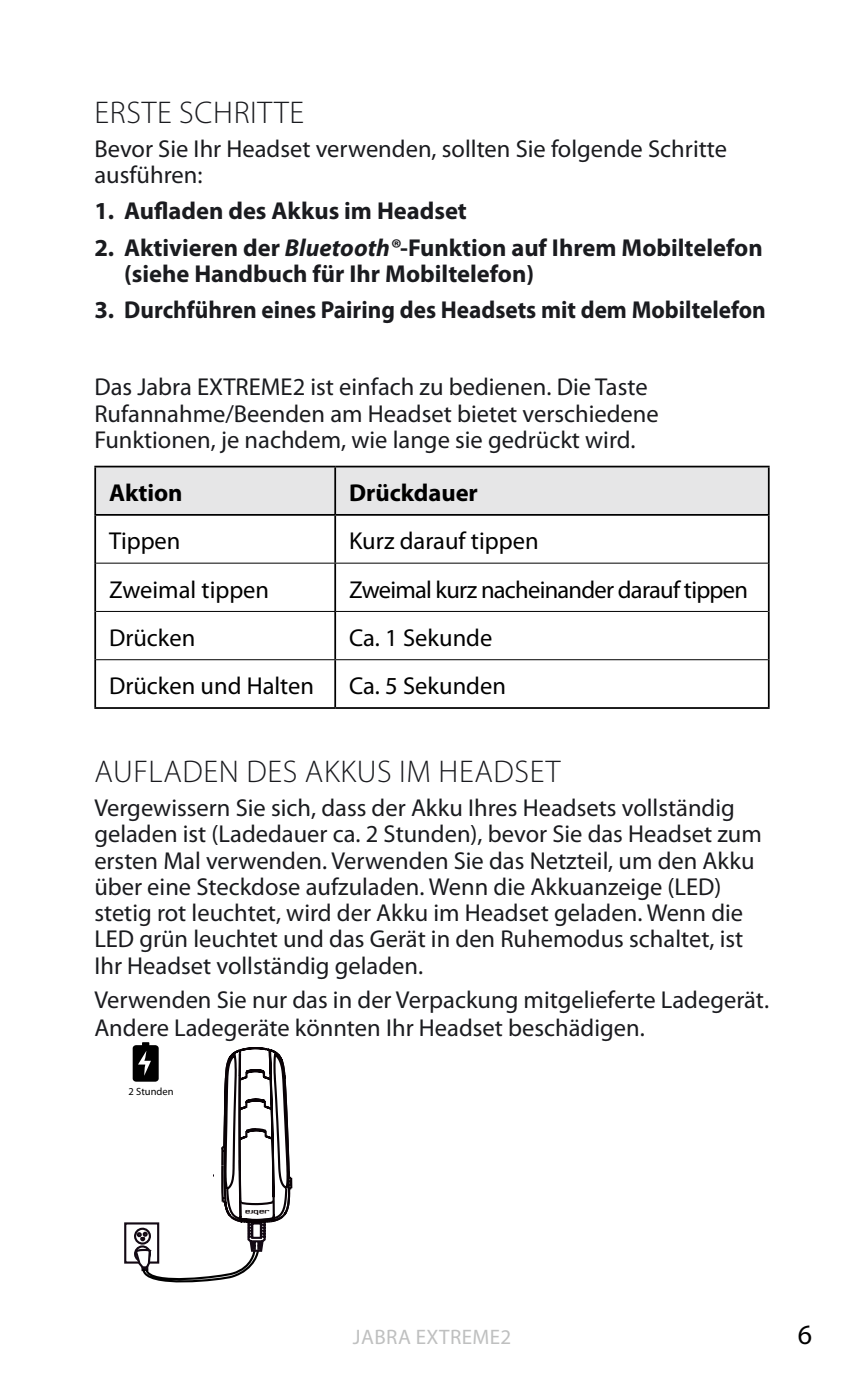
<style>
.page{position:relative;width:864px;height:1389px;background:#fff}
.page>*{position:absolute;margin:0;border:0;box-sizing:border-box;transform-origin:0 0}
.t1{font:300 31.5px "Myriad Pro";letter-spacing:.02em;color:#1a1b1f}
.t2{font:28px "Myriad Pro";color:#000}
.t3{font:24.5px/26.2px "Myriad Pro";color:#1a1b1f}
.t4{font:700 24.5px/26.2px "Myriad Pro";color:#1a1b1f}
.t5{font:24.5px "Myriad Pro";color:#000}
.t6{font:24.5px "Myriad Pro";letter-spacing:-.03em;color:#000}
.t7{font:700 24.5px "Myriad Pro";color:#000}
.t8{font:21px "Myriad Pro";letter-spacing:.02em;color:#bfc0c0}
.t9{font:14.35px "Myriad Pro";color:#000}
.t10{font:10.5px "Myriad Pro";color:#000}
.t11{font:6.3px "Jabra Face";color:#080002}
.s1{font-style:italic}
</style>
<div class="page">
<div style="left:96px;top:467px;width:671px;height:47px;background:#e6e6e7"></div>
<hr style="left:94px;top:466px;width:241px;height:1px;background:#000">
<hr style="left:94px;top:467px;width:2px;height:47px;background:#000">
<hr style="left:335px;top:466px;width:434px;height:1px;background:#000">
<hr style="left:334px;top:467px;width:2px;height:47px;background:#000">
<hr style="left:767px;top:467px;width:2px;height:47px;background:#000">
<hr style="left:94px;top:611px;width:2px;height:49px;background:#000">
<hr style="left:334px;top:612px;width:2px;height:47px;background:#000">
<hr style="left:767px;top:611px;width:2px;height:49px;background:#000">
<hr style="left:334px;top:660px;width:2px;height:47px;background:#000">
<hr style="left:767px;top:660px;width:2px;height:47px;background:#000">
<hr style="left:335px;top:707px;width:434px;height:2px;background:#000">
<hr style="left:96px;top:659px;width:239px;height:1px;background:#000">
<hr style="left:94px;top:660px;width:2px;height:47px;background:#000">
<hr style="left:94px;top:707px;width:241px;height:2px;background:#000">
<hr style="left:335px;top:659px;width:432px;height:1px;background:#000">
<hr style="left:94px;top:514px;width:241px;height:2px;background:#000">
<hr style="left:94px;top:516px;width:2px;height:47px;background:#000">
<hr style="left:335px;top:514px;width:434px;height:2px;background:#000">
<hr style="left:334px;top:516px;width:2px;height:47px;background:#000">
<hr style="left:767px;top:516px;width:2px;height:47px;background:#000">
<hr style="left:94px;top:563px;width:2px;height:48px;background:#000">
<hr style="left:334px;top:564px;width:2px;height:47px;background:#000">
<hr style="left:767px;top:563px;width:2px;height:48px;background:#000">
<hr style="left:96px;top:563px;width:239px;height:1px;background:#000">
<hr style="left:335px;top:563px;width:432px;height:1px;background:#000">
<hr style="left:96px;top:611px;width:239px;height:1px;background:#000">
<hr style="left:335px;top:611px;width:432px;height:1px;background:#000">
<svg style="left:124px;top:1042px;width:168px;height:240px"></svg>
<div style="left:129px;top:1087px;width:46px;height:26px;background:#fff"></div>
<p class="t1" style="left:95px;top:95px;width:16px">ERSTE</p>
<p class="t1" style="left:179px;top:95px;width:19px">SCHR</p>
<p class="t1" style="left:250px;top:95px;width:24px">ITTE</p>
<p class="t3" style="left:94px;top:135px;width:634px">Bevor Sie Ihr Headset verwenden, sollten Sie folgende Schritte ausführen:</p>
<p class="t4" style="left:94px;top:197px;width:374px">1. Aufladen des Akkus im Headset</p>
<p class="t4" style="left:124px;top:233px;width:640px;text-indent:-30px">2. Aktivieren der <span class="s1">Bluetooth®</span>-Funktion auf Ihrem Mobiltelefon (siehe Handbuch für Ihr Mobiltelefon)</p>
<p class="t4" style="left:94px;top:296px;width:672px">3. Durchführen eines Pairing des Headsets mit dem Mobiltelefon</p>
<p class="t3" style="left:94px;top:374px;width:565px">Das Jabra EXTREME2 ist einfach zu bedienen. Die Taste<br>Rufannahme/Beenden am Headset bietet verschiedene<br>Funktionen, je nachdem, wie lange sie gedrückt wird.</p>
<p class="t7" style="left:109px;top:477px;width:75px">Aktion</p>
<p class="t7" style="left:349px;top:477px;width:130px">Drückdauer</p>
<p class="t5" style="left:109px;top:526px;width:73px">Tippen</p>
<p class="t5" style="left:349px;top:526px;width:191px">Kurz darauf tippen</p>
<p class="t5" style="left:109px;top:574px;width:161px">Zweimal tippen</p>
<p class="t6" style="left:349px;top:574px;width:400px">Zweimal kurz nacheinander darauf tippen</p>
<p class="t5" style="left:109px;top:623px;width:88px">Drücken</p>
<p class="t5" style="left:349px;top:623px;width:145px">Ca. 1 Sekunde</p>
<p class="t5" style="left:109px;top:671px;width:206px">Drücken und Halten</p>
<p class="t5" style="left:349px;top:671px;width:158px">Ca. 5 Sekunden</p>
<p class="t1" style="left:95px;top:754px;width:436px">AUFLADEN DES AKKUS IM HEADSET</p>
<p class="t3" style="left:94px;top:794px;width:668px">Vergewissern Sie sich, dass der Akku Ihres Headsets vollständig geladen ist (Ladedauer ca. 2 Stunden), bevor Sie das Headset zum ersten Mal verwenden. Verwenden Sie das Netzteil, um den Akku über eine Steckdose aufzuladen. Wenn die Akkuanzeige (LED) stetig rot leuchtet, wird der Akku im Headset geladen. Wenn die LED grün leuchtet und das Gerät in den Ruhemodus schaltet, ist Ihr Headset vollständig geladen.</p>
<p class="t3" style="left:94px;top:985px;width:673px;line-height:28px">Verwenden Sie nur das in der Verpackung mitgelieferte Ladegerät.<br>Andere Ladegeräte könnten Ihr Headset beschädigen.</p>
<p class="t10" style="left:129px;top:1085px;width:46px">2 Stunden</p>
<p class="t9" style="left:129px;top:1087px;width:30px">2 hrs</p>
<p class="t11" style="left:269px;top:1216px;width:26px;rotate:179deg">Jabra</p>
<p class="t8" style="left:353px;top:1324px;width:160px">Jabra EXTREME2</p>
<p class="t2" style="left:797px;top:1317px;width:16px">6</p>
</div>
